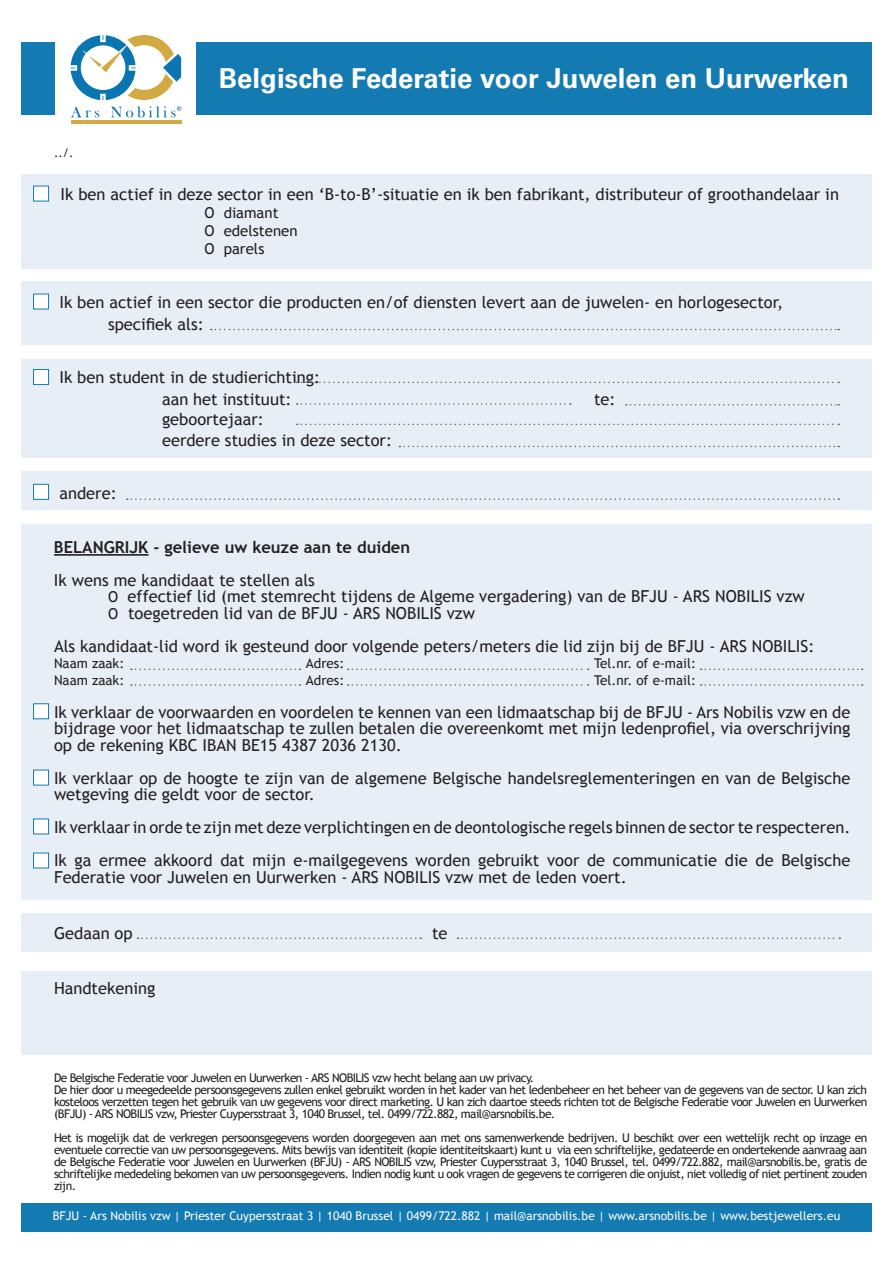
<style>
.page{position:relative;width:893px;height:1263px;background:#fff}
.page>*{position:absolute;margin:0;border:0;box-sizing:border-box;transform-origin:0 0}
.t1{font:700 27.45px "Univers LT Std";color:#fff}
.t2{font:16.5px/16.5px "Trebuchet MS";color:#231f20}
.t3{font:700 16.5px "Trebuchet MS";color:#231f20}
.t4{font:15px/18px "Trebuchet MS";color:#231f20}
.t5{font:13.5px "Trebuchet MS";color:#231f20}
.t6{font:12px/12px "Trebuchet MS";letter-spacing:-.05em;color:#231f20}
.t7{font:12px "Trebuchet MS";color:#fff}
.s1{font-size:15px}
</style>
<div class="page">
<div style="left:21px;top:524px;width:851px;height:375px;background:#e8eef6"></div>
<div style="left:21px;top:359px;width:851px;height:99px;background:#e8eef6"></div>
<div style="left:21px;top:471px;width:851px;height:39px;background:#e8eef6"></div>
<div style="left:21px;top:971px;width:851px;height:83px;background:#e8eef6"></div>
<div style="left:21px;top:913px;width:851px;height:38px;background:#e8eef6"></div>
<div style="left:21px;top:282px;width:851px;height:63px;background:#e8eef6"></div>
<div style="left:34px;top:484px;width:14px;height:15px;background:#fff"></div>
<div style="left:33px;top:370px;width:15px;height:14px;background:#fff"></div>
<div style="left:34px;top:294px;width:14px;height:15px;background:#fff"></div>
<hr style="left:54px;top:554px;width:95px;height:2px;background:#231f20">
<svg style="left:211px;top:329px;width:628px;height:1px"></svg>
<svg style="left:399px;top:446px;width:440px;height:1px"></svg>
<svg style="left:626px;top:404px;width:213px;height:1px"></svg>
<div style="left:33px;top:294px;width:16px;height:15px;border:1px solid #147ab2"></div>
<div style="left:21px;top:1203px;width:851px;height:29px;background:#147ab2"></div>
<svg style="left:297px;top:382px;width:542px;height:1px"></svg>
<svg style="left:297px;top:403px;width:274px;height:2px"></svg>
<svg style="left:297px;top:424px;width:542px;height:1px"></svg>
<svg style="left:127px;top:498px;width:712px;height:2px"></svg>
<div style="left:33px;top:484px;width:16px;height:16px;border:1px solid #147ab2"></div>
<div style="left:33px;top:369px;width:16px;height:16px;border:1px solid #147ab2"></div>
<svg style="left:137px;top:937px;width:284px;height:2px"></svg>
<svg style="left:457px;top:937px;width:383px;height:2px"></svg>
<div style="left:21px;top:42px;width:851px;height:73px;background:#147ab2"></div>
<div style="left:56px;top:30px;width:140px;height:95px;background:#fff"></div>
<svg style="left:71px;top:107px;width:28px;height:11px"></svg>
<svg style="left:111px;top:106px;width:70px;height:12px"></svg>
<hr style="left:71px;top:120px;width:110px;height:4px;background:#d3a941">
<svg style="left:71px;top:35px;width:110px;height:65px"></svg>
<div style="left:21px;top:174px;width:851px;height:95px;background:#e8eef6"></div>
<div style="left:34px;top:186px;width:15px;height:15px;background:#fff"></div>
<div style="left:33px;top:186px;width:16px;height:15px;border:1px solid #147ab2"></div>
<svg style="left:348px;top:669px;width:241px;height:1px"></svg>
<svg style="left:348px;top:684px;width:241px;height:2px"></svg>
<svg style="left:131px;top:669px;width:169px;height:1px"></svg>
<svg style="left:131px;top:684px;width:169px;height:2px"></svg>
<svg style="left:701px;top:669px;width:162px;height:1px"></svg>
<svg style="left:701px;top:684px;width:162px;height:2px"></svg>
<div style="left:34px;top:704px;width:14px;height:15px;background:#fff"></div>
<div style="left:33px;top:703px;width:16px;height:16px;border:1px solid #147ab2"></div>
<div style="left:34px;top:770px;width:14px;height:15px;background:#fff"></div>
<div style="left:33px;top:770px;width:16px;height:15px;border:1px solid #147ab2"></div>
<div style="left:34px;top:819px;width:14px;height:15px;background:#fff"></div>
<div style="left:33px;top:819px;width:16px;height:15px;border:1px solid #147ab2"></div>
<div style="left:34px;top:853px;width:14px;height:15px;background:#fff"></div>
<div style="left:33px;top:853px;width:16px;height:15px;border:1px solid #147ab2"></div>
<p class="t6" style="left:54px;top:147px;width:21px">../.</p>
<h1 class="t1" style="left:219px;top:63px;width:631px">Belgische Federatie voor Juwelen en Uurwerken</h1>
<p class="t2" style="left:61px;top:187px;width:780px">Ik ben actief in deze sector in een ‘B-to-B’-situatie en ik ben fabrikant, distributeur of groothandelaar in</p>
<p class="t4" style="left:205px;top:204px;width:95px">O diamant<br>O edelstenen<br>O parels</p>
<p class="t2" style="left:108px;top:291px;width:677px;line-height:21.6px;text-indent:-49px">Ik ben actief in een sector die producten en/of diensten levert aan de juwelen- en horlogesector, specifiek als:</p>
<p class="t2" style="left:162px;top:367px;width:160px;line-height:21.6px;text-indent:-103px">Ik ben student in de studierichting: aan het instituut:</p>
<p class="t2" style="left:594px;top:391px;width:23px">te:</p>
<p class="t2" style="left:59px;top:485px;width:59px">andere:</p>
<p class="t2" style="left:162px;top:408px;width:232px;line-height:21.6px">geboortejaar:<br>eerdere studies in deze sector:</p>
<p class="t3" style="left:54px;top:537px;width:358px">BELANGRIJK - gelieve uw keuze aan te duiden</p>
<p class="t2" style="left:108px;top:572px;width:698px;text-indent:-54px">Ik wens me kandidaat te stellen als<br><span class="s1">O</span> effectief lid (met stemrecht tijdens de Algeme vergadering) van de BFJU - ARS NOBILIS vzw<br><span class="s1">O</span> toegetreden lid van de BFJU - ARS NOBILIS vzw</p>
<p class="t2" style="left:54px;top:638px;width:762px">Als kandidaat-lid word ik gesteund door volgende peters/meters die lid zijn bij de BFJU - ARS NOBILIS:</p>
<p class="t5" style="left:54px;top:655px;width:72px">Naam zaak:</p>
<p class="t5" style="left:306px;top:655px;width:40px">Adres:</p>
<p class="t5" style="left:594px;top:655px;width:103px">Tel.nr. of e-mail:</p>
<p class="t5" style="left:54px;top:672px;width:72px">Naam zaak:</p>
<p class="t5" style="left:306px;top:672px;width:40px">Adres:</p>
<p class="t5" style="left:594px;top:672px;width:103px">Tel.nr. of e-mail:</p>
<p class="t2" style="left:54px;top:704px;width:798px;text-align:justify">Ik verklaar de voorwaarden en voordelen te kennen van een lidmaatschap bij de BFJU - Ars Nobilis vzw en de bijdrage voor het lidmaatschap te zullen betalen die overeenkomt met mijn ledenprofiel, via overschrijving op de rekening KBC IBAN BE15 4387 2036 2130.</p>
<p class="t2" style="left:54px;top:770px;width:798px">Ik verklaar op de hoogte te zijn van de algemene Belgische handelsreglementeringen en van de Belgische wetgeving die geldt voor de sector.</p>
<p class="t2" style="left:54px;top:811px;width:798px;line-height:33px">Ik verklaar in orde te zijn met deze verplichtingen en de deontologische regels binnen de sector te respecteren.<br>Ik ga ermee akkoord dat mijn e-mailgegevens worden gebruikt voor de communicatie die de Belgische</p>
<p class="t2" style="left:54px;top:869px;width:574px">Federatie voor Juwelen en Uurwerken - ARS NOBILIS vzw met de leden voert.</p>
<p class="t2" style="left:54px;top:925px;width:80px">Gedaan op</p>
<p class="t2" style="left:432px;top:925px;width:17px">te</p>
<p class="t2" style="left:54px;top:980px;width:103px">Handtekening</p>
<p class="t6" style="left:54px;top:1072px;width:815px">De Belgische Federatie voor Juwelen en Uurwerken - ARS NOBILIS vzw hecht belang aan uw privacy.<br>De hier door u meegedeelde persoonsgegevens zullen enkel gebruikt worden in het kader van het ledenbeheer en het beheer van de gegevens van de sector. U kan zich kosteloos verzetten tegen het gebruik van uw gegevens voor direct marketing. U kan zich daartoe steeds richten tot de Belgische Federatie voor Juwelen en Uurwerken (BFJU) - ARS NOBILIS vzw, Priester Cuypersstraat 3, 1040 Brussel, tel. 0499/722.882, mail@arsnobilis.be.</p>
<p class="t6" style="left:54px;top:1132px;width:815px;text-align:justify">Het is mogelijk dat de verkregen persoonsgegevens worden doorgegeven aan met ons samenwerkende bedrijven. U beschikt over een wettelijk recht op inzage en eventuele correctie van uw persoonsgegevens. Mits bewijs van identiteit (kopie identiteitskaart) kunt u via een schriftelijke, gedateerde en ondertekende aanvraag aan de Belgische Federatie voor Juwelen en Uurwerken (BFJU) - ARS NOBILIS vzw, Priester Cuypersstraat 3, 1040 Brussel, tel. 0499/722.882, mail@arsnobilis.be, gratis de schriftelijke mededeling bekomen van uw persoonsgegevens. Indien nodig kunt u ook vragen de gegevens te corrigeren die onjuist, niet volledig of niet pertinent zouden zijn.</p>
<p class="t7" style="left:53px;top:1209px;width:789px">BFJU - Ars Nobilis vzw | Priester Cuypersstraat 3 | 1040 Brussel | 0499/722.882 | mail@arsnobilis.be | www.arsnobilis.be | www.bestjewellers.eu</p>
</div>
